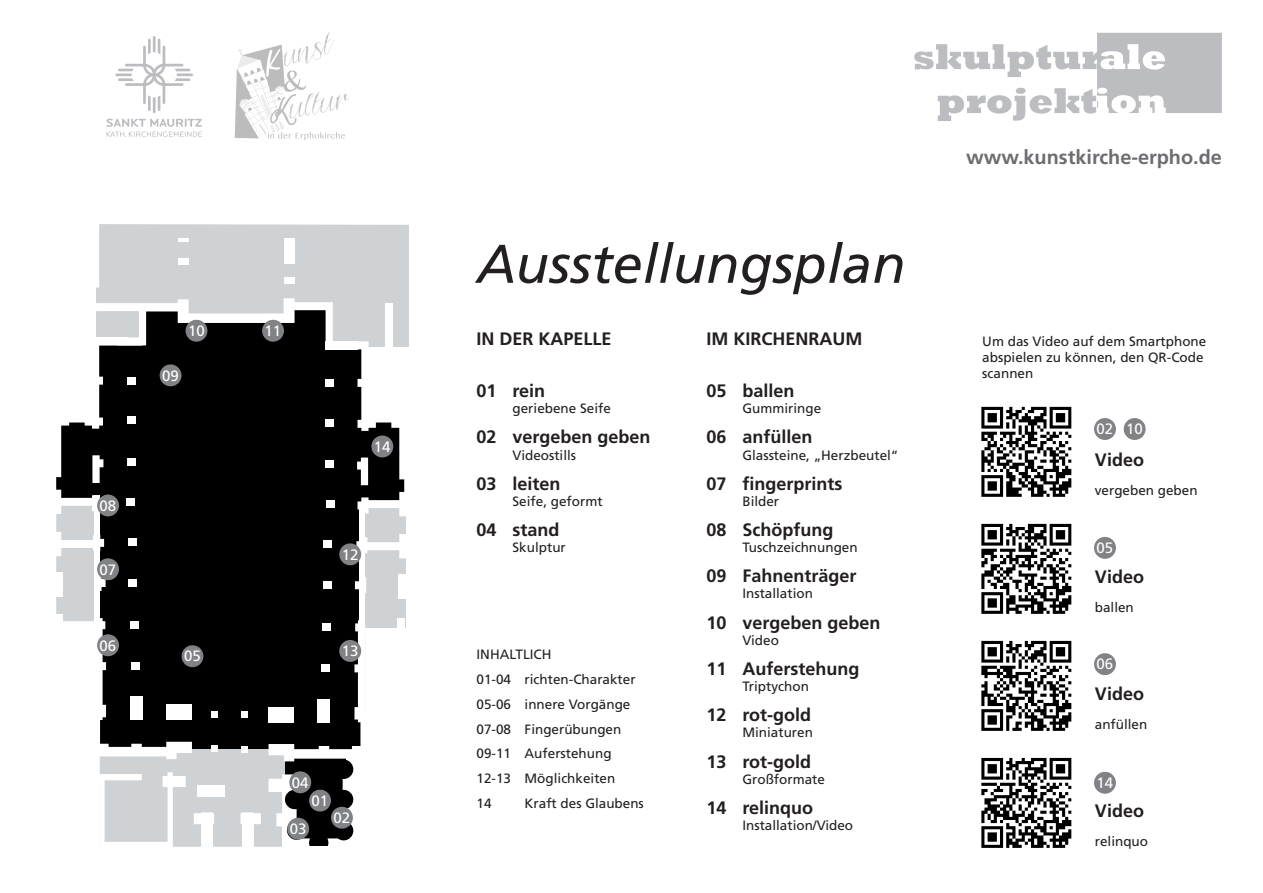
<style>
.page{position:relative;width:1263px;height:893px;background:#fff}
.page>*{position:absolute;margin:0;border:0;box-sizing:border-box;transform-origin:0 0}
.t1{font:italic 54.3px "Frutiger";color:#231f20}
.t2{font:700 19.8px "Frutiger";color:#6c6d70}
.t3{font:700 18px "Frutiger";color:#231f20}
.t4{font:15px "Frutiger";color:#fff}
.t5{font:13.5px/24.8px "Frutiger";color:#231f20}
</style>
<div class="page">
<svg style="left:56px;top:224px;width:353px;height:623px"></svg>
<div style="left:55px;top:615px;width:7px;height:10px;background:#fff"></div>
<div style="left:397px;top:618px;width:7px;height:11px;background:#fff"></div>
<div style="left:360px;top:504px;width:5px;height:116px;background:#fff"></div>
<div style="left:94px;top:546px;width:5px;height:166px;background:#fff"></div>
<div style="left:326px;top:341px;width:32px;height:8px;background:#fff"></div>
<div style="left:92px;top:337px;width:35px;height:8px;background:#fff"></div>
<div style="left:94px;top:495px;width:5px;height:51px;background:#fff"></div>
<div style="left:309px;top:790px;width:22px;height:21px;background:#808285;border-radius:50%"></div>
<div style="left:289px;top:771px;width:22px;height:22px;background:#808285;border-radius:50%"></div>
<div style="left:287px;top:818px;width:22px;height:22px;background:#808285;border-radius:50%"></div>
<div style="left:331px;top:807px;width:22px;height:22px;background:#808285;border-radius:50%"></div>
<div style="left:182px;top:645px;width:21px;height:22px;background:#808285;border-radius:50%"></div>
<div style="left:97px;top:634px;width:22px;height:22px;background:#808285;border-radius:50%"></div>
<div style="left:97px;top:495px;width:22px;height:21px;background:#808285;border-radius:50%"></div>
<div style="left:339px;top:640px;width:22px;height:22px;background:#808285;border-radius:50%"></div>
<div style="left:371px;top:436px;width:22px;height:21px;background:#808285;border-radius:50%"></div>
<div style="left:262px;top:320px;width:22px;height:22px;background:#808285;border-radius:50%"></div>
<div style="left:160px;top:364px;width:22px;height:22px;background:#808285;border-radius:50%"></div>
<div style="left:186px;top:320px;width:21px;height:22px;background:#808285;border-radius:50%"></div>
<div style="left:339px;top:543px;width:22px;height:22px;background:#808285;border-radius:50%"></div>
<div style="left:97px;top:558px;width:22px;height:22px;background:#808285;border-radius:50%"></div>
<svg style="left:981px;top:406px;width:91px;height:82px"></svg>
<svg style="left:981px;top:407px;width:90px;height:90px"></svg>
<div style="left:1124px;top:418px;width:21px;height:22px;background:#808285;border-radius:50%"></div>
<div style="left:1094px;top:418px;width:22px;height:22px;background:#808285;border-radius:50%"></div>
<svg style="left:981px;top:523px;width:91px;height:82px"></svg>
<svg style="left:981px;top:524px;width:90px;height:90px"></svg>
<div style="left:1094px;top:537px;width:22px;height:22px;background:#808285;border-radius:50%"></div>
<svg style="left:981px;top:640px;width:91px;height:82px"></svg>
<svg style="left:981px;top:641px;width:90px;height:90px"></svg>
<div style="left:1094px;top:653px;width:22px;height:22px;background:#808285;border-radius:50%"></div>
<div style="left:978px;top:755px;width:96px;height:96px;background:linear-gradient(to right,#fafafa,#f8f8f8)"></div>
<svg style="left:981px;top:758px;width:90px;height:90px"></svg>
<div style="left:1094px;top:772px;width:22px;height:22px;background:#808285;border-radius:50%"></div>
<svg style="left:914px;top:33px;width:308px;height:88px"></svg>
<svg style="left:106px;top:36px;width:96px;height:101px"></svg>
<svg style="left:235px;top:32px;width:114px;height:108px"></svg>
<p class="t4" style="left:188px;top:322px;width:18px">10</p>
<p class="t4" style="left:162px;top:367px;width:18px">09</p>
<p class="t4" style="left:100px;top:497px;width:18px">08</p>
<p class="t4" style="left:100px;top:560px;width:18px">07</p>
<p class="t4" style="left:100px;top:636px;width:18px">06</p>
<p class="t4" style="left:184px;top:647px;width:18px">05</p>
<p class="t4" style="left:265px;top:322px;width:18px">11</p>
<p class="t4" style="left:374px;top:438px;width:18px">14</p>
<p class="t4" style="left:342px;top:545px;width:18px">12</p>
<p class="t4" style="left:342px;top:642px;width:18px">13</p>
<p class="t4" style="left:292px;top:773px;width:18px">04</p>
<p class="t4" style="left:290px;top:820px;width:18px">03</p>
<p class="t4" style="left:312px;top:792px;width:18px">01</p>
<p class="t4" style="left:333px;top:809px;width:18px">02</p>
<h1 class="t1" style="left:477px;top:232px;width:430px">Ausstellungsplan</h1>
<h3 class="t3" style="left:477px;top:328px;width:137px">in der Kapelle</h3>
<h3 class="t3" style="left:477px;top:380px;width:70px">01 rein</h3>
<p class="t5" style="left:513px;top:396px;width:100px">geriebene Seife</p>
<h3 class="t3" style="left:477px;top:426px;width:176px">02 vergeben geben</h3>
<p class="t5" style="left:513px;top:442px;width:65px">Videostills</p>
<h3 class="t3" style="left:477px;top:473px;width:86px">03 leiten</h3>
<p class="t5" style="left:513px;top:489px;width:92px">Seife, geformt</p>
<h3 class="t3" style="left:477px;top:519px;width:84px">04 stand</h3>
<p class="t5" style="left:513px;top:535px;width:55px">Skulptur</p>
<p class="t5" style="left:477px;top:642px;width:161px">Inhaltlich<br>01-04 richten-Charakter<br>05-06 innere Vorgänge<br>07-08 Fingerübungen<br>09-11 Auferstehung<br>12-13 Möglichkeiten<br>14</p>
<p class="t5" style="left:525px;top:790px;width:121px">Kraft des Glaubens</p>
<h3 class="t3" style="left:706px;top:328px;width:155px">IM Kirchenraum</h3>
<h3 class="t3" style="left:706px;top:380px;width:90px">05 ballen</h3>
<p class="t5" style="left:742px;top:396px;width:80px">Gummiringe</p>
<h3 class="t3" style="left:706px;top:426px;width:108px">06 anfüllen</h3>
<p class="t5" style="left:742px;top:442px;width:158px">Glassteine, „Herzbeutel“</p>
<h3 class="t3" style="left:706px;top:473px;width:138px">07 fingerprints</h3>
<p class="t5" style="left:742px;top:489px;width:38px">Bilder</p>
<h3 class="t3" style="left:706px;top:519px;width:128px">08 Schöpfung</h3>
<p class="t5" style="left:742px;top:535px;width:117px">Tuschzeichnungen</p>
<h3 class="t3" style="left:706px;top:565px;width:152px">09 Fahnenträger</h3>
<p class="t5" style="left:742px;top:581px;width:72px">Installation</p>
<h3 class="t3" style="left:706px;top:612px;width:176px">10 vergeben geben</h3>
<p class="t5" style="left:742px;top:628px;width:38px">Video</p>
<h3 class="t3" style="left:706px;top:658px;width:154px">11 Auferstehung</h3>
<p class="t5" style="left:742px;top:674px;width:68px">Triptychon</p>
<h3 class="t3" style="left:706px;top:704px;width:106px">12 rot-gold</h3>
<p class="t5" style="left:742px;top:720px;width:72px">Miniaturen</p>
<h3 class="t3" style="left:706px;top:751px;width:106px">13 rot-gold</h3>
<p class="t5" style="left:742px;top:766px;width:84px">Großformate</p>
<h3 class="t3" style="left:706px;top:797px;width:108px">14 relinquo</h3>
<p class="t5" style="left:742px;top:813px;width:112px">Installation/Video</p>
<h2 class="t2" style="left:966px;top:146px;width:257px">www.kunstkirche-erpho.de</h2>
<p class="t5" style="left:982px;top:333px;width:226px;line-height:16.2px">Um das Video auf dem Smartphone abspielen zu können, den QR-Code scannen</p>
<p class="t4" style="left:1096px;top:420px;width:48px">02 10</p>
<h3 class="t3" style="left:1095px;top:449px;width:51px">Video</h3>
<p class="t5" style="left:1095px;top:477px;width:104px">vergeben geben</p>
<p class="t4" style="left:1096px;top:539px;width:18px">05</p>
<h3 class="t3" style="left:1095px;top:566px;width:51px">Video</h3>
<p class="t5" style="left:1095px;top:594px;width:41px">ballen</p>
<p class="t4" style="left:1096px;top:655px;width:18px">06</p>
<h3 class="t3" style="left:1095px;top:683px;width:51px">Video</h3>
<p class="t5" style="left:1095px;top:711px;width:54px">anfüllen</p>
<p class="t4" style="left:1096px;top:774px;width:18px">14</p>
<h3 class="t3" style="left:1095px;top:800px;width:51px">Video</h3>
<p class="t5" style="left:1095px;top:828px;width:55px">relinquo</p>
</div>
